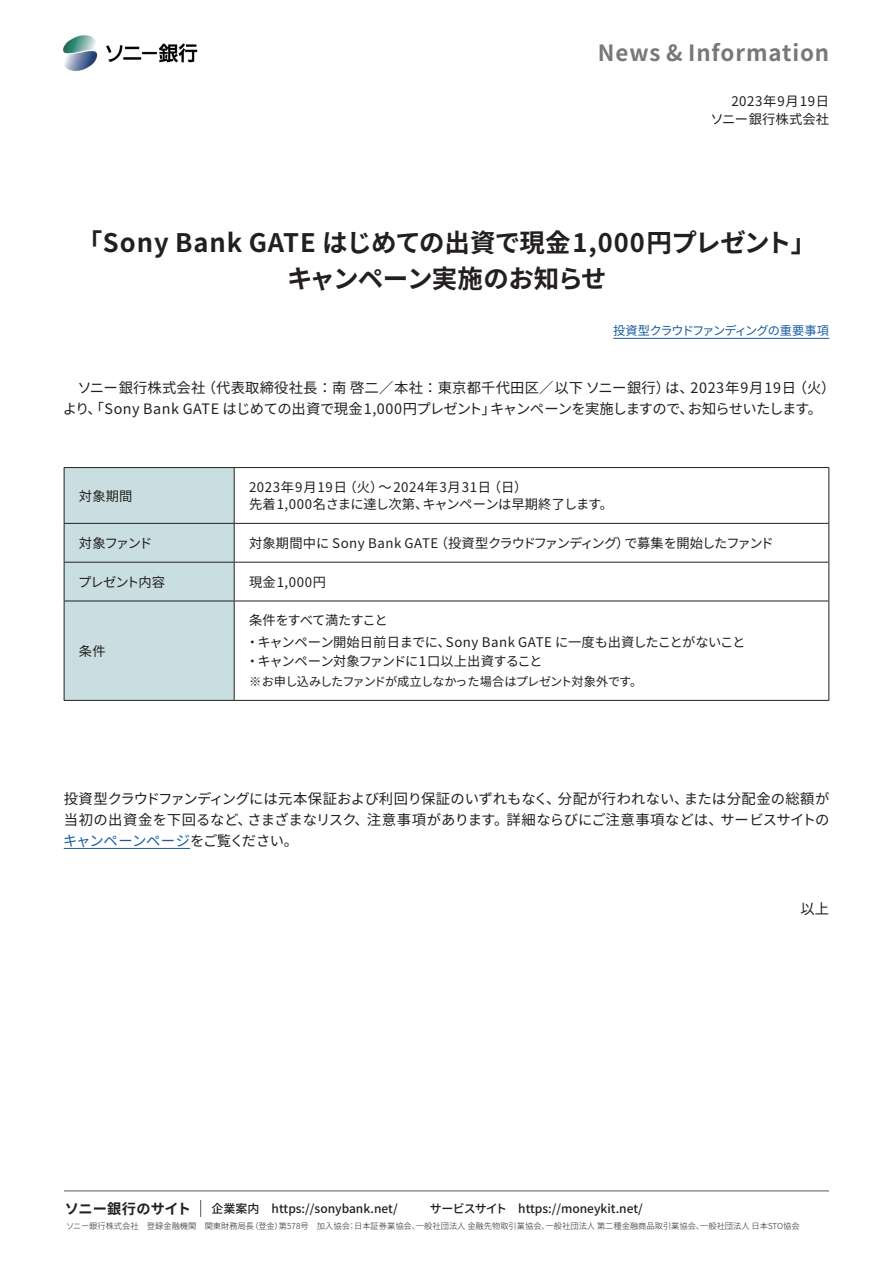
<style>
.page{position:relative;width:893px;height:1263px;background:#fff}
.page>*{position:absolute;margin:0;border:0;box-sizing:border-box;transform-origin:0 0}
.タイトル{font:700 25.5px "Noto Sans CJ Kjp";letter-spacing:.01em;color:#231f20}
.タイトル-2{font:700 25.5px "Noto Sans CJ Kjp";letter-spacing:-.035em;color:#231f20}
.本文{font:700 22.35px "Noto Sans CJ Kjp";letter-spacing:.04em;color:#76787b}
.本文-2{font:14.4px/21.3px "Noto Sans CJ Kjp";color:#231f20}
.本文-3{font:14.4px "Noto Sans CJ Kjp";letter-spacing:-.02em;color:#231f20}
.本文-4{font:14.4px "Noto Sans CJ Kjp";letter-spacing:-.055em;color:#231f20}
.本文-5{font:14.4px "Noto Sans CJ Kjp";letter-spacing:.06em;color:#231f20}
.本文-6{font:14.4px "Noto Sans CJ Kjp";letter-spacing:-.065em;color:#231f20}
.本文-7{font:14.4px "Noto Sans CJ Kjp";letter-spacing:.03em;color:#231f20}
.本文-8{font:14.4px "Noto Sans CJ Kjp";letter-spacing:.025em;color:#231f20}
.本文-9{font:14.4px "Noto Sans CJ Kjp";letter-spacing:-.045em;color:#231f20}
.t1{font:700 14.25px "Noto Sans CJ Kjp";letter-spacing:.005em;color:#231f20}
.表{font:13.35px "Noto Sans CJ Kjp";letter-spacing:.01em;color:#231f20}
.表-2{font:13.35px "Noto Sans CJ Kjp";letter-spacing:.06em;color:#231f20}
.表内_箇条書き{font:13.35px "Noto Sans CJ Kjp";letter-spacing:-.005em;color:#231f20}
.表内_箇条書き-2{font:13.35px "Noto Sans CJ Kjp";letter-spacing:-.05em;color:#231f20}
.表-3{font:13.35px "Noto Sans CJ Kjp";letter-spacing:-.07em;color:#231f20}
.表-4{font:13.35px "Noto Sans CJ Kjp";letter-spacing:.04em;color:#231f20}
.表-5{font:13.35px "Noto Sans CJ Kjp";letter-spacing:-.095em;color:#231f20}
.表内_箇条書き-3{font:13.35px "Noto Sans CJ Kjp";letter-spacing:-.03em;color:#231f20}
.表-6{font:13.35px "Noto Sans CJ Kjp";letter-spacing:-.045em;color:#231f20}
.表-7{font:13.35px "Noto Sans CJ Kjp";letter-spacing:-.065em;color:#231f20}
.注記{font:12.15px "Noto Sans CJ Kjp";letter-spacing:-.065em;color:#231f20}
.リンク用スタイル{font:12.15px "Noto Sans CJ Kjp";letter-spacing:-.08em;color:#175d9e}
.t2{font:500 12px "Noto Sans CJ Kjp";color:#231f20}
.t3{font:300 8.25px "Noto Sans CJ Kjp";color:#231f20}
.s1{color:#175d9e}
</style>
<div class="page">
<img style="left:62px;top:35px;width:136px;height:36px">
<hr style="left:613px;top:338px;width:216px;height:1px;background:#175d9e">
<div style="left:65px;top:468px;width:169px;height:232px;background:#c9dee0"></div>
<hr style="left:64px;top:468px;width:1px;height:55px;background:#231f20">
<hr style="left:234px;top:468px;width:1px;height:55px;background:#231f20">
<hr style="left:828px;top:468px;width:1px;height:55px;background:#231f20">
<hr style="left:64px;top:524px;width:1px;height:38px;background:#231f20">
<hr style="left:234px;top:524px;width:1px;height:38px;background:#231f20">
<hr style="left:828px;top:524px;width:1px;height:38px;background:#231f20">
<hr style="left:64px;top:562px;width:1px;height:39px;background:#231f20">
<hr style="left:234px;top:562px;width:1px;height:39px;background:#231f20">
<hr style="left:828px;top:562px;width:1px;height:39px;background:#231f20">
<hr style="left:64px;top:601px;width:1px;height:99px;background:#231f20">
<hr style="left:234px;top:601px;width:1px;height:99px;background:#231f20">
<hr style="left:828px;top:601px;width:1px;height:99px;background:#231f20">
<hr style="left:64px;top:467px;width:170px;height:1px;background:#231f20">
<hr style="left:234px;top:467px;width:595px;height:1px;background:#231f20">
<hr style="left:64px;top:523px;width:170px;height:1px;background:#231f20">
<hr style="left:234px;top:523px;width:595px;height:1px;background:#231f20">
<hr style="left:64px;top:562px;width:170px;height:1px;background:#231f20">
<hr style="left:234px;top:562px;width:595px;height:1px;background:#231f20">
<hr style="left:64px;top:601px;width:170px;height:1px;background:#231f20">
<hr style="left:234px;top:601px;width:595px;height:1px;background:#231f20">
<hr style="left:64px;top:700px;width:170px;height:1px;background:#231f20">
<hr style="left:234px;top:700px;width:595px;height:1px;background:#231f20">
<hr style="left:64px;top:848px;width:126px;height:1px;background:#175d9e">
<hr style="left:64px;top:1191px;width:765px;height:1px;background:#57585a">
<svg style="left:200px;top:1200px;width:1px;height:17px"></svg>
<p class="本文" style="left:598px;top:40px;width:233px">News &amp; Information</p>
<p class="表-2" style="left:731px;top:94px;width:99px">2023年9月19日</p>
<p class="表" style="left:710px;top:112px;width:120px">ソニー銀行株式会社</p>
<h1 class="タイトル" style="left:77px;top:228px;width:741px">「Sony Bank GATE はじめての出資で現金1,000円プレゼント「</h1>
<h1 class="タイトル-2" style="left:287px;top:264px;width:321px">キャンペーン実施のお知らせ</h1>
<p class="リンク用スタイル" style="left:613px;top:324px;width:217px">投資型クラウドファンディングの重要事項</p>
<p class="本文-2" style="left:202px;top:378px;width:470px">（代表取締役社長：南啓二／本社：東京都千代田区／以下ソニー銀行）</p>
<p class="本文-5" style="left:691px;top:380px;width:107px">2023年9月19日</p>
<p class="本文-2" style="left:64px;top:378px;width:143px">　ソニー銀行株式会社</p>
<p class="本文-2" style="left:665px;top:378px;width:30px">は、</p>
<p class="本文-2" style="left:793px;top:378px;width:44px">（火(</p>
<p class="本文-2" style="left:63px;top:399px;width:434px">より、「Sony Bank GATE はじめての出資で現金1,000円プレゼント」</p>
<p class="本文-4" style="left:490px;top:401px;width:205px">キャンペーンを実施しますので、</p>
<p class="本文-6" style="left:688px;top:401px;width:136px">お知らせいたします。</p>
<p class="表" style="left:79px;top:488px;width:55px">対象期間</p>
<p class="表" style="left:79px;top:535px;width:75px">対象ファンド</p>
<p class="表-3" style="left:78px;top:574px;width:89px">プレゼント内容</p>
<p class="表" style="left:79px;top:643px;width:28px">条件</p>
<p class="表-2" style="left:249px;top:480px;width:99px">2023年9月19日</p>
<p class="表-2" style="left:344px;top:480px;width:149px">（火）～2024年3月31日</p>
<p class="表" style="left:488px;top:480px;width:41px">（日(</p>
<p class="表" style="left:249px;top:497px;width:181px">先着1,000名さまに達し次第、</p>
<p class="表-6" style="left:423px;top:497px;width:192px">キャンペーンは早期終了します。</p>
<p class="表-5" style="left:435px;top:535px;width:196px">（投資型クラウドファンディング）</p>
<p class="表-4" style="left:249px;top:535px;width:191px">対象期間中に Sony Bank GATE</p>
<p class="表-3" style="left:624px;top:535px;width:151px">で募集を開始したファンド</p>
<p class="表" style="left:249px;top:574px;width:79px">現金1,000円</p>
<p class="表-7" style="left:249px;top:613px;width:140px">条件をすべて満たすこと</p>
<p class="表内_箇条書き" style="left:446px;top:634px;width:301px">Sony Bank GATE に一度も出資したことがないこと</p>
<p class="表内_箇条書き-3" style="left:246px;top:634px;width:206px">・キャンペーン開始日前日までに、</p>
<p class="表内_箇条書き-2" style="left:246px;top:653px;width:299px">・キャンペーン対象ファンドに1口以上出資すること</p>
<p class="注記" style="left:249px;top:675px;width:395px">※お申し込みしたファンドが成立しなかった場合はプレゼント対象外です。</p>
<p class="本文-3" style="left:64px;top:790px;width:486px">投資型クラウドファンディングには元本保証および利回り保証のいずれもなく</p>
<p class="本文-8" style="left:558px;top:790px;width:132px">分配が行われない、</p>
<p class="本文-7" style="left:684px;top:790px;width:147px">または分配金の総額が</p>
<p class="本文-2" style="left:546px;top:788px;width:16px">、</p>
<p class="本文-3" style="left:248px;top:812px;width:477px">さまざまなリスク、注意事項があります。詳細ならびにご注意事項などは、</p>
<p class="本文-2" style="left:63px;top:809px;width:237px">当初の出資金を下回るなど、<br><span class="s1">キャンペーンページ</span>をご覧ください。</p>
<p class="本文-9" style="left:720px;top:812px;width:111px">サービスサイトの</p>
<p class="本文-2" style="left:800px;top:899px;width:30px">以上</p>
<p class="t1" style="left:65px;top:1200px;width:128px">ソニー銀行のサイト</p>
<p class="t2" style="left:212px;top:1202px;width:188px">企業案内　https://sonybank.net/</p>
<p class="t2" style="left:430px;top:1202px;width:215px">サービスサイト　https://moneykit.net/</p>
<p class="t3" style="left:250px;top:1221px;width:101px">（登金第） 578号　加入協会</p>
<p class="t3" style="left:546px;top:1221px;width:160px">一般社団法人第二種金融商品取引業協会、</p>
<p class="t3" style="left:66px;top:1221px;width:190px">ソニー銀行株式会社　登録金融機関　関東財務局長</p>
<p class="t3" style="left:354px;top:1221px;width:67px">日本証券業協会、</p>
<p class="t3" style="left:416px;top:1221px;width:135px">一般社団法人金融先物取引業協会、</p>
<p class="t3" style="left:700px;top:1221px;width:101px">一般社団法人日本STO協会</p>
<p class="t3" style="left:348px;top:1221px;width:10px">：</p>
</div>
